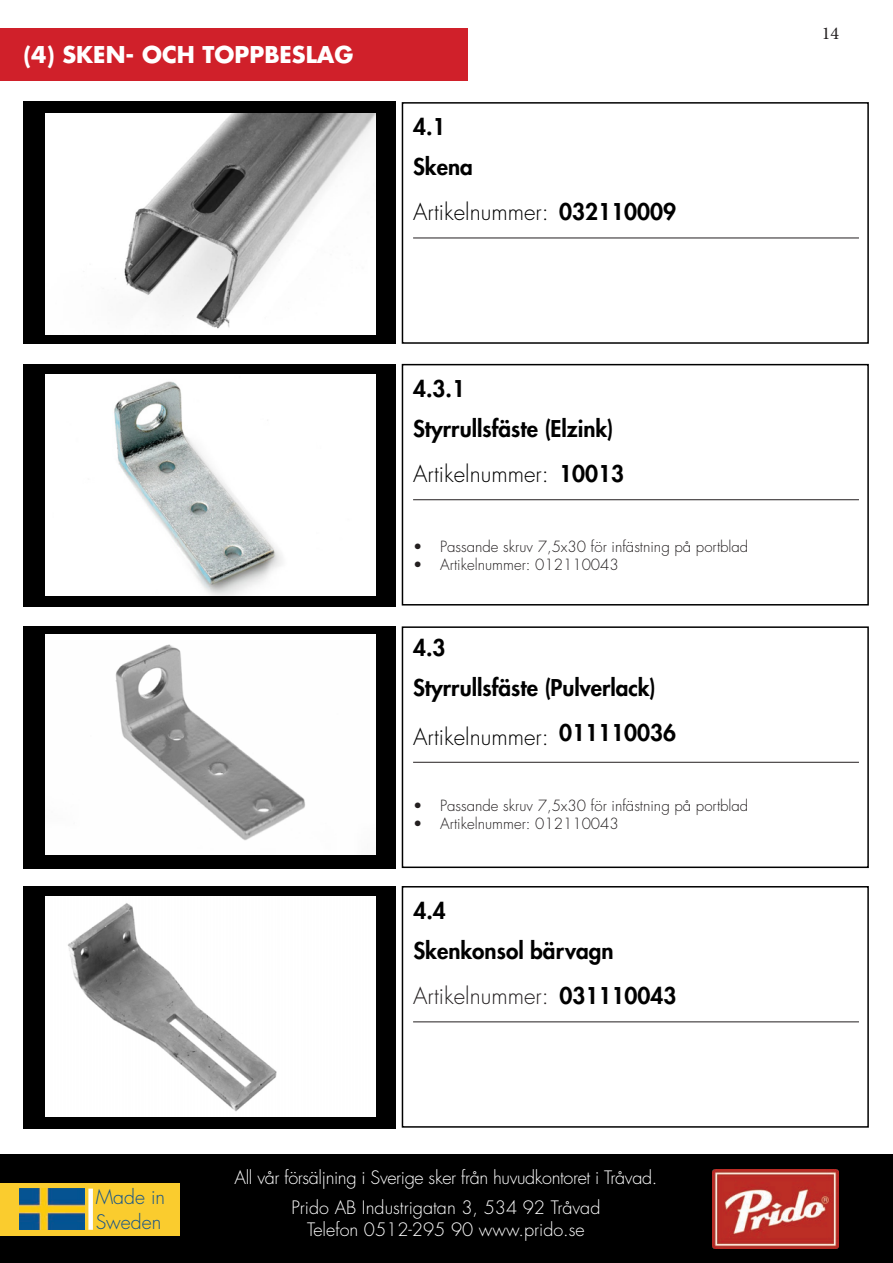
<style>
.page{position:relative;width:893px;height:1263px;background:#fff}
.page>*{position:absolute;margin:0;border:0;box-sizing:border-box;transform-origin:0 0}
.t1{font:800 22.5px "Futura Std";color:#000}
.t2{font:300 22.5px "Futura Std";color:#000}
.t3{font:700 22.5px "Futura Std";color:#fff}
.t4{font:300 22.5px "Futura Std";color:#231f20}
.t5{font:300 19.5px/25.5px "Futura Std";color:#10518d}
.t6{font:300 18px/30.2px "Futura Std";letter-spacing:-.02em;color:#fff;text-align:center}
.t7{font:300 18px "Futura Std";color:#fff}
.t8{font:18px "Minion Pro";color:#231f20}
.t9{font:300 15px "Futura Std";color:#231f20}
</style>
<div class="page">
<div style="left:23px;top:886px;width:373px;height:242px;background:#000"></div>
<div style="left:23px;top:101px;width:373px;height:243px;background:#000"></div>
<div style="left:23px;top:626px;width:373px;height:243px;background:#000"></div>
<div style="left:23px;top:364px;width:373px;height:242px;background:#000"></div>
<img style="left:45px;top:114px;width:331px;height:220px">
<img style="left:45px;top:375px;width:331px;height:220px">
<img style="left:45px;top:634px;width:331px;height:220px">
<div style="left:0;top:1155px;width:893px;height:108px;background:#000"></div>
<img style="left:712px;top:1169px;width:127px;height:80px">
<div style="left:0;top:1183px;width:180px;height:52px;background:#facc2e"></div>
<img style="left:19px;top:1189px;width:66px;height:40px">
<div style="left:88px;top:1188px;width:5px;height:42px;background:#fff"></div>
<div style="left:402px;top:102px;width:467px;height:242px;border:2px solid #000"></div>
<div style="left:402px;top:364px;width:467px;height:241px;border:2px solid #000"></div>
<div style="left:402px;top:626px;width:467px;height:242px;border:2px solid #000"></div>
<div style="left:402px;top:886px;width:467px;height:242px;border:2px solid #000"></div>
<div style="left:0;top:29px;width:467px;height:52px;background:#d0202a"></div>
<hr style="left:413px;top:238px;width:446px;height:1px;background:#231f20">
<hr style="left:413px;top:499px;width:446px;height:1px;background:#231f20">
<hr style="left:413px;top:762px;width:446px;height:1px;background:#231f20">
<hr style="left:413px;top:1021px;width:446px;height:1px;background:#231f20">
<img style="left:46px;top:896px;width:330px;height:220px">
<p class="t3" style="left:23px;top:39px;width:332px">(4) SKEN- OCH TOPPBESLAG</p>
<p class="t1" style="left:413px;top:113px;width:34px">4.1</p>
<p class="t1" style="left:413px;top:153px;width:61px">Skena</p>
<h1 class="t2" style="left:413px;top:198px;width:137px">Artikelnummer:</h1>
<p class="t1" style="left:559px;top:198px;width:119px">032110009</p>
<p class="t1" style="left:413px;top:374px;width:54px">4.3.1</p>
<p class="t1" style="left:413px;top:414px;width:202px">Styrrullsfäste (Elzink)</p>
<h1 class="t2" style="left:413px;top:460px;width:137px">Artikelnummer:</h1>
<p class="t1" style="left:559px;top:459px;width:67px">10013</p>
<p class="t9" style="left:413px;top:537px;width:337px">• Passande skruv 7,5x30 för infästning på portblad</p>
<p class="t9" style="left:413px;top:555px;width:207px">• Artikelnummer: 012110043</p>
<p class="t1" style="left:413px;top:633px;width:34px">4.3</p>
<p class="t1" style="left:413px;top:673px;width:244px">Styrrullsfäste (Pulverlack)</p>
<h1 class="t2" style="left:413px;top:723px;width:137px">Artikelnummer:</h1>
<p class="t1" style="left:559px;top:718px;width:119px">011110036</p>
<p class="t9" style="left:413px;top:796px;width:337px">• Passande skruv 7,5x30 för infästning på portblad</p>
<p class="t9" style="left:413px;top:814px;width:207px">• Artikelnummer: 012110043</p>
<p class="t1" style="left:413px;top:896px;width:34px">4.4</p>
<p class="t1" style="left:413px;top:936px;width:202px">Skenkonsol bärvagn</p>
<p class="t1" style="left:559px;top:981px;width:119px">031110043</p>
<h1 class="t4" style="left:413px;top:982px;width:137px">Artikelnummer:</h1>
<h2 class="t5" style="left:96px;top:1184px;width:71px">Made in<br>Sweden</h2>
<p class="t6" style="left:235px;top:1163px;width:424px">All vår försäljning i Sverige sker från huvudkontoret i Tråvad.<br>Prido AB Industrigatan 3, 534 92 Tråvad</p>
<p class="t7" style="left:307px;top:1218px;width:279px">Telefon 0512-295 90 www.prido.se</p>
<p class="t8" style="left:822px;top:21px;width:19px">14</p>
</div>
